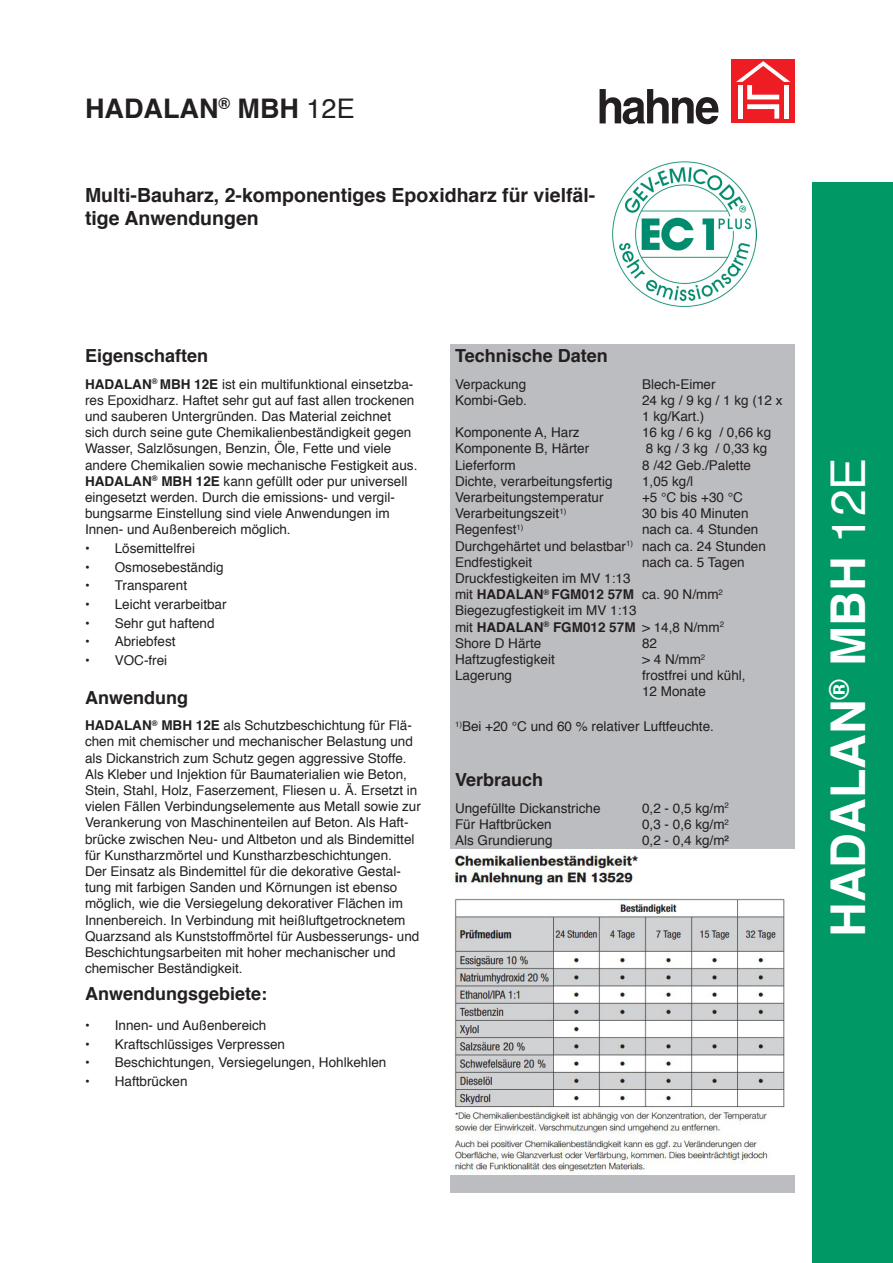
<style>
.page{position:relative;width:893px;height:1263px;background:#fff}
.page>*{position:absolute;margin:0;border:0;box-sizing:border-box;transform-origin:0 0}
.t1{font:700 48px "Helvetica";color:#fff}
.t2{font:700 27px "Helvetica";color:#231f20}
.t3{font:700 19.5px/23.4px "Helvetica";color:#231f20}
.t4{font:700 18px "Helvetica";color:#231f20}
.t5{font:13.5px/16.2px "Helvetica";color:#231f20}
.t6{font:700 13.5px "Helvetica";color:#231f20}
.s1{font-weight:400}
.s2{font-weight:700}
</style>
<div class="page">
<div style="left:731px;top:60px;width:64px;height:63px;background:#ee1d23"></div>
<svg style="left:736px;top:61px;width:54px;height:58px"></svg>
<div style="left:784px;top:85px;width:5px;height:34px;background:#fff"></div>
<svg style="left:600px;top:89px;width:119px;height:35px"></svg>
<div style="left:812px;top:183px;width:81px;height:1080px;background:#009864"></div>
<img style="left:612px;top:162px;width:145px;height:144px">
<div style="left:451px;top:344px;width:344px;height:30px;background:#bcbdc0"></div>
<div style="left:451px;top:374px;width:344px;height:327px;background:#bcbdc0"></div>
<div style="left:451px;top:701px;width:344px;height:51px;background:#bcbdc0"></div>
<div style="left:451px;top:752px;width:344px;height:17px;background:#bcbdc0"></div>
<div style="left:451px;top:769px;width:344px;height:29px;background:#bcbdc0"></div>
<div style="left:451px;top:798px;width:344px;height:52px;background:#bcbdc0"></div>
<img style="left:451px;top:849px;width:344px;height:325px">
<div style="left:451px;top:1175px;width:344px;height:17px;background:#bcbdc0"></div>
<p class="t2" style="left:85px;top:87px;width:271px">HADALAN<sup>®</sup> MBH <span class="s1">12E</span></p>
<p class="t3" style="left:85px;top:183px;width:512px">Multi-Bauharz, 2-komponentiges Epoxidharz für vielfäl&shy;tige Anwendungen</p>
<p class="t4" style="left:85px;top:341px;width:125px">Eigenschaften</p>
<p class="t5" style="left:85px;top:376px;width:334px"><span class="s2">HADALAN</span><sup>®</sup> <span class="s2">MBH 12E</span> ist ein multifunktional einsetzba&shy;res Epoxidharz. Haftet sehr gut auf fast allen trockenen und sauberen Untergründen. Das Material zeichnet sich durch seine gute Chemikalienbeständigkeit gegen Wasser, Salzlösungen, Benzin, Öle, Fette und viele andere Chemikalien sowie mechanische Festigkeit aus.<br><span class="s2">HADALAN</span><sup>®</sup> <span class="s2">MBH 12E</span> kann gefüllt oder pur universell eingesetzt werden. Durch die emissions- und vergil&shy;bungsarme Einstellung sind viele Anwendungen im Innen- und Außenbereich möglich.</p>
<p class="t6" style="left:85px;top:537px;width:6px">•</p>
<p class="t5" style="left:115px;top:541px;width:82px">Lösemittelfrei</p>
<p class="t6" style="left:85px;top:556px;width:6px">•</p>
<p class="t5" style="left:115px;top:559px;width:110px">Osmosebeständig</p>
<p class="t6" style="left:85px;top:575px;width:6px">•</p>
<p class="t5" style="left:115px;top:578px;width:74px">Transparent</p>
<p class="t6" style="left:85px;top:593px;width:6px">•</p>
<p class="t5" style="left:115px;top:596px;width:113px">Leicht verarbeitbar</p>
<p class="t6" style="left:85px;top:612px;width:6px">•</p>
<p class="t5" style="left:115px;top:615px;width:101px">Sehr gut haftend</p>
<p class="t6" style="left:85px;top:630px;width:6px">•</p>
<p class="t5" style="left:115px;top:634px;width:62px">Abriebfest</p>
<p class="t6" style="left:85px;top:649px;width:6px">•</p>
<p class="t5" style="left:115px;top:652px;width:54px">VOC-frei</p>
<p class="t4" style="left:85px;top:683px;width:104px">Anwendung</p>
<p class="t5" style="left:85px;top:718px;width:337px"><span class="s2">HADALAN</span><sup>®</sup> <span class="s2">MBH 12E</span> als Schutzbeschichtung für Flä&shy;chen mit chemischer und mechanischer Belastung und als Dickanstrich zum Schutz gegen aggressive Stoffe.<br>Als Kleber und Injektion für Baumaterialien wie Beton, Stein, Stahl, Holz, Faserzement, Fliesen u. Ä. Ersetzt in vielen Fällen Verbindungselemente aus Metall sowie zur Verankerung von Maschinenteilen auf Beton. Als Haft&shy;brücke zwischen Neu- und Altbeton und als Bindemittel für Kunstharzmörtel und Kunstharzbeschichtungen.<br>Der Einsatz als Bindemittel für die dekorative Gestal&shy;tung mit farbigen Sanden und Körnungen ist ebenso möglich, wie die Versiegelung dekorativer Flächen im Innenbereich. In Verbindung mit heißluftgetrocknetem Quarzsand als Kunststoffmörtel für Ausbesserungs- und Beschichtungsarbeiten mit hoher mechanischer und chemischer Beständigkeit.</p>
<p class="t4" style="left:85px;top:979px;width:184px">Anwendungsgebiete:</p>
<p class="t6" style="left:85px;top:1014px;width:6px">•</p>
<p class="t5" style="left:115px;top:1018px;width:153px">Innen- und Außenbereich</p>
<p class="t6" style="left:85px;top:1033px;width:6px">•</p>
<p class="t5" style="left:115px;top:1036px;width:172px">Kraftschlüssiges Verpressen</p>
<p class="t6" style="left:85px;top:1052px;width:6px">•</p>
<p class="t5" style="left:115px;top:1055px;width:273px">Beschichtungen, Versiegelungen, Hohlkehlen</p>
<p class="t6" style="left:85px;top:1070px;width:6px">•</p>
<p class="t5" style="left:115px;top:1074px;width:74px">Haftbrücken</p>
<p class="t4" style="left:455px;top:341px;width:154px">Technische Daten</p>
<p class="t5" style="left:455px;top:376px;width:73px">Verpackung</p>
<p class="t5" style="left:455px;top:392px;width:74px">Kombi-Geb.</p>
<p class="t5" style="left:455px;top:425px;width:126px">Komponente A, Harz</p>
<p class="t5" style="left:455px;top:441px;width:136px">Komponente B, Härter</p>
<p class="t5" style="left:455px;top:457px;width:62px">Lieferform</p>
<p class="t5" style="left:455px;top:473px;width:159px">Dichte, verarbeitungsfertig</p>
<p class="t5" style="left:455px;top:490px;width:150px">Verarbeitungstemperatur</p>
<p class="t5" style="left:455px;top:506px;width:113px">Verarbeitungszeit<sup>1)</sup></p>
<p class="t5" style="left:455px;top:522px;width:70px">Regenfest<sup>1)</sup></p>
<p class="t5" style="left:455px;top:538px;width:180px">Durchgehärtet und belastbar<sup>1)</sup></p>
<p class="t5" style="left:455px;top:554px;width:79px">Endfestigkeit</p>
<p class="t5" style="left:455px;top:571px;width:177px">Druckfestigkeiten im MV 1:13</p>
<p class="t6" style="left:455px;top:584px;width:180px"><span class="s1">mit</span> HADALAN<sup>®</sup> FGM012 57M</p>
<p class="t5" style="left:455px;top:603px;width:183px">Biegezugfestigkeit im MV 1:13</p>
<p class="t6" style="left:455px;top:616px;width:182px"><span class="s1">mit</span> HADALAN<sup>®</sup> FGM012 57M</p>
<p class="t5" style="left:455px;top:635px;width:88px">Shore D Härte</p>
<p class="t5" style="left:455px;top:652px;width:101px">Haftzugfestigkeit</p>
<p class="t5" style="left:455px;top:668px;width:59px">Lagerung</p>
<p class="t5" style="left:642px;top:376px;width:75px">Blech-Eimer</p>
<p class="t5" style="left:642px;top:392px;width:142px">24 kg / 9 kg / 1 kg (12 x<br>1 kg/Kart.)</p>
<p class="t5" style="left:642px;top:425px;width:131px">16 kg / 6 kg / 0,66 kg</p>
<p class="t5" style="left:646px;top:441px;width:123px">8 kg / 3 kg / 0,33 kg</p>
<p class="t5" style="left:642px;top:457px;width:110px">8 /42 Geb./Palette</p>
<p class="t5" style="left:642px;top:473px;width:53px">1,05 kg/l</p>
<p class="t5" style="left:642px;top:490px;width:102px">+5 °C bis +30 °C</p>
<p class="t5" style="left:642px;top:506px;width:108px">30 bis 40 Minuten</p>
<p class="t5" style="left:642px;top:522px;width:118px">nach ca. 4 Stunden</p>
<p class="t5" style="left:642px;top:538px;width:125px">nach ca. 24 Stunden</p>
<p class="t5" style="left:642px;top:554px;width:104px">nach ca. 5 Tagen</p>
<p class="t5" style="left:642px;top:587px;width:82px">ca. 90 N/mm<sup>2</sup></p>
<p class="t5" style="left:642px;top:619px;width:84px">&gt; 14,8 N/mm<sup>2</sup></p>
<p class="t5" style="left:642px;top:635px;width:17px">82</p>
<p class="t5" style="left:642px;top:652px;width:65px">&gt; 4 N/mm<sup>2</sup></p>
<p class="t5" style="left:642px;top:668px;width:105px">frostfrei und kühl,</p>
<p class="t5" style="left:642px;top:684px;width:65px">12 Monate</p>
<p class="t5" style="left:455px;top:719px;width:260px"><sup>1)</sup>Bei +20 °C und 60 % relativer Luftfeuchte.</p>
<p class="t4" style="left:455px;top:766px;width:90px">Verbrauch</p>
<p class="t5" style="left:455px;top:800px;width:147px">Ungefüllte Dickanstriche</p>
<p class="t5" style="left:455px;top:817px;width:98px">Für Haftbrücken</p>
<p class="t5" style="left:455px;top:833px;width:99px">Als Grundierung</p>
<p class="t5" style="left:642px;top:800px;width:88px">0,2 - 0,5 kg/m<sup>2</sup></p>
<p class="t5" style="left:642px;top:817px;width:88px">0,3 - 0,6 kg/m<sup>2</sup></p>
<p class="t5" style="left:642px;top:833px;width:89px">0,2 - 0,4 kg/m²</p>
<p class="t1" style="left:810px;top:937px;width:481px;rotate:-90deg">HADALAN<sup>®</sup> MBH <span class="s1">12E</span></p>
</div>
